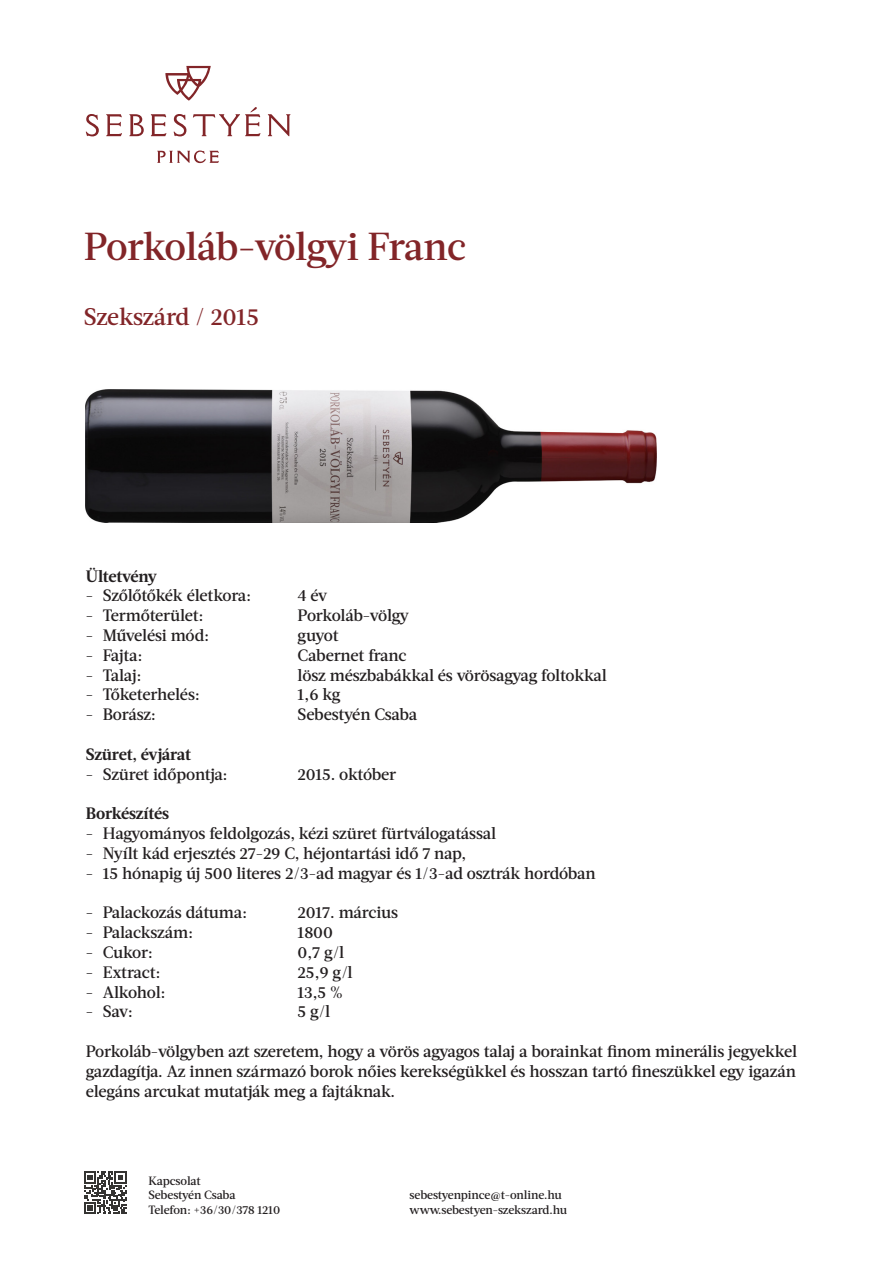
<style>
.page{position:relative;width:893px;height:1263px;background:#fff}
.page>*{position:absolute;margin:0;border:0;box-sizing:border-box;transform-origin:0 0}
.t1{font:500 39px "Acta";letter-spacing:-.025em;color:#822528}
.t2{font:500 24px "Acta";letter-spacing:-.015em;color:#822528}
.t3{font:500 16.5px/19.8px "Acta";letter-spacing:-.015em;color:#231f20;text-align:justify}
.t4{font:700 16.5px "Acta";letter-spacing:-.02em;color:#231f20}
.t5{font:500 12px "Acta";letter-spacing:-.015em;color:#231f20}
</style>
<div class="page">
<img style="left:85px;top:389px;width:572px;height:133px">
<svg style="left:84px;top:1171px;width:42px;height:43px"></svg>
<svg style="left:86px;top:107px;width:204px;height:29px"></svg>
<svg style="left:165px;top:66px;width:46px;height:35px"></svg>
<svg style="left:157px;top:150px;width:62px;height:13px"></svg>
<p class="t1" style="left:84px;top:223px;width:384px">Porkoláb-völgyi Franc</p>
<p class="t2" style="left:84px;top:302px;width:177px">Szekszárd / 2015</p>
<p class="t4" style="left:86px;top:566px;width:73px">Ültetvény</p>
<p class="t3" style="left:86px;top:586px;width:167px">- Szőlőtőkék életkora:</p>
<p class="t3" style="left:86px;top:606px;width:119px">- Termőterület:</p>
<p class="t3" style="left:86px;top:625px;width:125px">- Művelési mód:</p>
<p class="t3" style="left:86px;top:645px;width:58px">- Fajta:</p>
<p class="t3" style="left:86px;top:665px;width:57px">- Talaj:</p>
<p class="t3" style="left:86px;top:685px;width:115px">- Tőketerhelés:</p>
<p class="t3" style="left:86px;top:705px;width:72px">- Borász:</p>
<p class="t4" style="left:86px;top:744px;width:107px">Szüret, évjárat</p>
<p class="t3" style="left:86px;top:764px;width:143px">- Szüret időpontja:</p>
<p class="t4" style="left:86px;top:804px;width:85px">Borkészítés</p>
<p class="t3" style="left:86px;top:823px;width:412px">- Hagyományos feldolgozás, kézi szüret fürtválogatással</p>
<p class="t3" style="left:86px;top:843px;width:382px">- Nyílt kád erjesztés 27-29 C, héjontartási idő 7 nap,</p>
<p class="t3" style="left:86px;top:863px;width:512px">- 15 hónapig új 500 literes 2/3-ad magyar és 1/3-ad osztrák hordóban</p>
<p class="t3" style="left:86px;top:903px;width:163px">- Palackozás dátuma:</p>
<p class="t3" style="left:86px;top:922px;width:109px">- Palackszám:</p>
<p class="t3" style="left:86px;top:942px;width:69px">- Cukor:</p>
<p class="t3" style="left:86px;top:962px;width:76px">- Extract:</p>
<p class="t3" style="left:86px;top:982px;width:81px">- Alkohol:</p>
<p class="t3" style="left:86px;top:1002px;width:48px">- Sav:</p>
<p class="t3" style="left:86px;top:1041px;width:713px">Porkoláb-völgyben azt szeretem, hogy a vörös agyagos talaj a borainkat finom minerális jegyekkel gazdagítja. Az innen származó borok nőies kerekségükkel és hosszan tartó fineszükkel egy igazán elegáns arcukat mutatják meg a fajtáknak.</p>
<p class="t3" style="left:298px;top:586px;width:31px">4 év</p>
<p class="t3" style="left:298px;top:606px;width:113px">Porkoláb-völgy</p>
<p class="t3" style="left:298px;top:625px;width:43px">guyot</p>
<p class="t3" style="left:298px;top:645px;width:111px">Cabernet franc</p>
<p class="t3" style="left:298px;top:665px;width:310px">lösz mészbabákkal és vörösagyag foltokkal</p>
<p class="t3" style="left:298px;top:685px;width:44px">1,6 kg</p>
<p class="t3" style="left:298px;top:705px;width:121px">Sebestyén Csaba</p>
<p class="t3" style="left:298px;top:764px;width:100px">2015. október</p>
<p class="t3" style="left:298px;top:903px;width:102px">2017. március</p>
<p class="t3" style="left:298px;top:922px;width:37px">1800</p>
<p class="t3" style="left:298px;top:942px;width:48px">0,7 g/l</p>
<p class="t3" style="left:298px;top:962px;width:56px">25,9 g/l</p>
<p class="t3" style="left:298px;top:982px;width:47px">13,5 %</p>
<p class="t3" style="left:298px;top:1002px;width:34px">5 g/l</p>
<p class="t5" style="left:148px;top:1173px;width:54px">Kapcsolat</p>
<p class="t5" style="left:148px;top:1188px;width:89px">Sebestyén Csaba</p>
<p class="t5" style="left:148px;top:1202px;width:133px">Telefon: +36/30/378 1210</p>
<p class="t5" style="left:410px;top:1188px;width:154px">sebestyenpince@t-online.hu</p>
<p class="t5" style="left:410px;top:1202px;width:159px">www.sebestyen-szekszard.hu</p>
</div>
